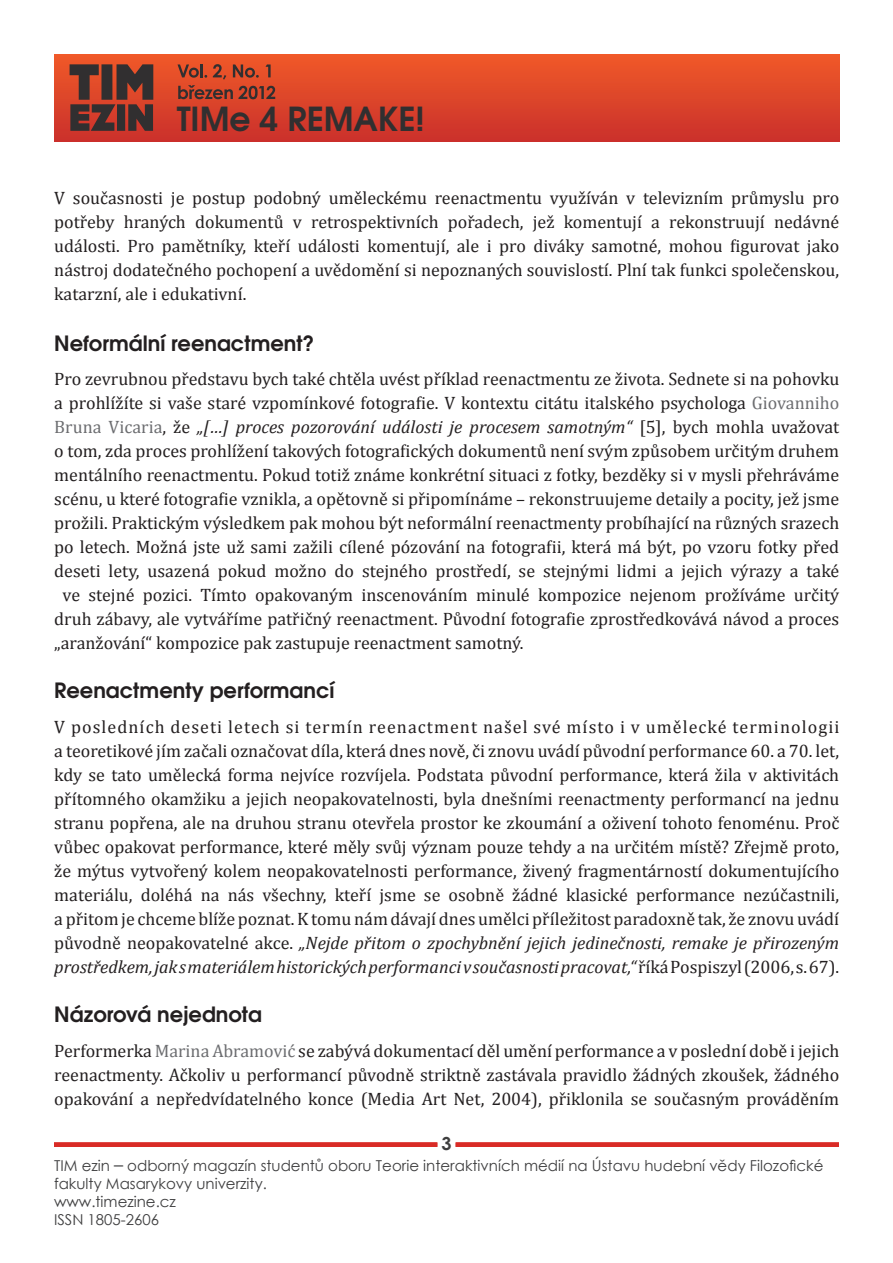
<style>
.page{position:relative;width:893px;height:1263px;background:#fff}
.page>*{position:absolute;margin:0;border:0;box-sizing:border-box;transform-origin:0 0}
.t1{font:700 33px "Te X Gyre Adventor";color:#312f30}
.t2{font:700 21px "Te X Gyre Adventor";color:#231f20}
.t3{font:18px/24px "Cambria";color:#231f20;text-align:justify}
.t4{font:italic 18px "Cambria";color:#231f20}
.t5{font:700 18px "Century Gothic";color:#3e3e3f}
.t6{font:15px/18px "Century Gothic";color:#3e3e3f}
.s1{color:#6c6d70}
.s2{font-style:normal;color:#6c6d70}
.s3{font-style:normal}
.s4{font-style:italic}
.s5{font-size:18px}
</style>
<div class="page">
<div style="left:54px;top:54px;width:785px;height:87px;background:linear-gradient(to bottom,#f05a28,#ca312b)"></div>
<div style="left:54px;top:1142px;width:383px;height:5px;background:#d92b26"></div>
<div style="left:456px;top:1142px;width:383px;height:5px;background:#d92b26"></div>
<svg style="left:70px;top:64px;width:83px;height:67px;background:#6b362d"></svg>
<svg style="left:177px;top:64px;width:98px;height:35px;background:#b1442a"></svg>
<p class="t1" style="left:177px;top:90px;width:250px">TIMe 4 REMAKE!</p>
<p class="t3" style="left:54px;top:186px;width:786px">V současnosti je postup podobný uměleckému reenactmentu využíván v televizním průmyslu pro potřeby hraných dokumentů v retrospektivních pořadech, jež komentují a rekonstruují nedávné události. Pro pamětníky, kteří události komentují, ale i pro diváky samotné, mohou figurovat jako nástroj dodatečného pochopení a uvědomění si nepoznaných souvislostí. Plní tak funkci společenskou, katarzní, ale i edukativní.</p>
<p class="t2" style="left:54px;top:325px;width:262px">Neformální reenactment?</p>
<p class="t3" style="left:54px;top:367px;width:786px">Pro zevrubnou představu bych také chtěla uvést příklad reenactmentu ze života. Sednete si na pohovku</p>
<p class="t3" style="left:54px;top:391px;width:786px">a prohlížíte si vaše staré vzpomínkové fotografie. V kontextu citátu italského psychologa <span class="s1">Giovanniho</span></p>
<p class="t4" style="left:54px;top:414px;width:786px"><span class="s2">Bruna Vicaria</span><span class="s3">, že</span> „[…] proces pozorování události je procesem samotným“ <span class="s3">[5], bych mohla uvažovat</span></p>
<p class="t3" style="left:54px;top:439px;width:786px">o tom, zda proces prohlížení takových fotografických dokumentů není svým způsobem určitým druhem</p>
<p class="t3" style="left:54px;top:463px;width:786px">mentálního reenactmentu. Pokud totiž známe konkrétní situaci z fotky, bezděky si v mysli přehráváme</p>
<p class="t3" style="left:54px;top:487px;width:786px">scénu, u které fotografie vznikla, a opětovně si připomínáme – rekonstruujeme detaily a pocity, jež jsme</p>
<p class="t3" style="left:54px;top:511px;width:786px">prožili. Praktickým výsledkem pak mohou být neformální reenactmenty probíhající na různých srazech</p>
<p class="t3" style="left:54px;top:535px;width:786px">po letech. Možná jste už sami zažili cílené pózování na fotografii, která má být, po vzoru fotky před</p>
<p class="t3" style="left:54px;top:559px;width:786px">deseti lety, usazená pokud možno do stejného prostředí, se stejnými lidmi a jejich výrazy a také</p>
<p class="t3" style="left:63px;top:583px;width:778px">ve stejné pozici. Tímto opakovaným inscenováním minulé kompozice nejenom prožíváme určitý</p>
<p class="t3" style="left:54px;top:607px;width:786px">druh zábavy, ale vytváříme patřičný reenactment. Původní fotografie zprostředkovává návod a proces</p>
<p class="t3" style="left:54px;top:631px;width:471px">„aranžování“ kompozice pak zastupuje reenactment samotný.</p>
<p class="t2" style="left:54px;top:672px;width:282px">Reenactmenty performancí</p>
<p class="t3" style="left:54px;top:715px;width:787px">V posledních deseti letech si termín reenactment našel své místo i v umělecké terminologii a teoretikové jím začali označovat díla, která dnes nově, či znovu uvádí původní performance 60. a 70. let, kdy se tato umělecká forma nejvíce rozvíjela. Podstata původní performance, která žila v aktivitách přítomného okamžiku a jejich neopakovatelnosti, byla dnešními reenactmenty performancí na jednu stranu popřena, ale na druhou stranu otevřela prostor ke zkoumání a oživení tohoto fenoménu. Proč vůbec opakovat performance, které měly svůj význam pouze tehdy a na určitém místě? Zřejmě proto, že mýtus vytvořený kolem neopakovatelnosti performance, živený fragmentárností dokumentujícího materiálu, doléhá na nás všechny, kteří jsme se osobně žádné klasické performance nezúčastnili, a přitom je chceme blíže poznat. K tomu nám dávají dnes umělci příležitost paradoxně tak, že znovu uvádí původně neopakovatelné akce. <span class="s4">„Nejde přitom o zpochybnění jejich jedinečnosti, remake je přirozeným prostředkem, jak s materiálem historických performanci v současnosti pracovat,“</span> říká Pospiszyl (2006, s. 67).</p>
<p class="t2" style="left:54px;top:996px;width:209px">Názorová nejednota</p>
<p class="t3" style="left:54px;top:1038px;width:786px">Performerka <span class="s1">Marina Abramović</span> se zabývá dokumentací děl umění performance a v poslední době i jejich reenactmenty. Ačkoliv u performancí původně striktně zastávala pravidlo žádných zkoušek, žádného opakování a nepředvídatelného konce (Media Art Net, 2004), přiklonila se současným prováděním</p>
<p class="t5" style="left:441px;top:1130px;width:12px">3</p>
<p class="t6" style="left:54px;top:1156px;width:771px">TIM ezin <span class="s5">–</span> odborný magazín studentů oboru Teorie interaktivních médií na Ústavu hudební vědy Filozofické fakulty Masarykovy univerzity.</p>
<p class="t6" style="left:54px;top:1192px;width:123px">www.timezine.cz</p>
<p class="t6" style="left:54px;top:1210px;width:107px">ISSN 1805-2606</p>
</div>
